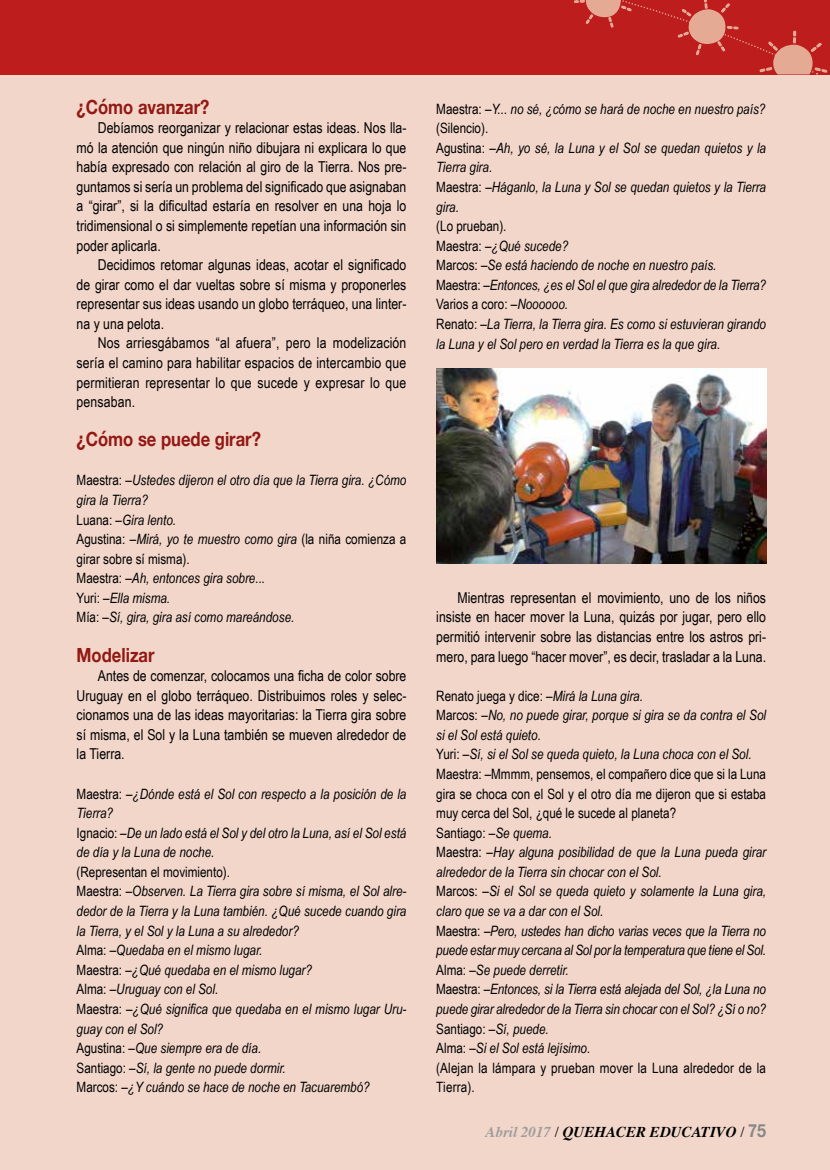
<style>
.page{position:relative;width:830px;height:1170px;background:#fff}
.page>*{position:absolute;margin:0;border:0;box-sizing:border-box;transform-origin:0 0}
.t1{font:700 19.5px "Helvetica Neue";color:#931813;scale:.85 1}
.t2{font:15px/19.5px "Arial Narrow";color:#000;text-align:justify}
.t3{font:italic 700 15px "Times";color:#000}
.t4{font:italic 14.25px/19.5px "Arial Narrow";color:#000}
.s1{font-style:normal}
.s2{color:#9d9d9c}
.s3{font-weight:400;font-style:normal}
.s4{font-family:"Helvetica Neue";font-style:normal;font-size:18px;color:#878787}
</style>
<div class="page">
<div style="left:0;top:0;width:829px;height:1169px;background:#f2d6ca"></div>
<img style="left:436px;top:368px;width:329px;height:195px">
<div style="left:0;top:0;width:829px;height:74px;background:#bd1d1d"></div>
<svg style="left:534px;top:0;width:292px;height:75px"></svg>
<h1 class="t1" style="left:77px;top:91px;width:158px">¿Cómo avanzar?</h1>
<p class="t2" style="left:77px;top:117px;width:331px;text-indent:21px">Debíamos reorganizar y relacionar estas ideas. Nos lla&shy;mó la atención que ningún niño dibujara ni explicara lo que había expresado con relación al giro de la Tierra. Nos pre&shy;guntamos si sería un problema del significado que asignaban a “girar”, si la dificultad estaría en resolver en una hoja lo tridimensional o si simplemente repetían una información sin poder aplicarla.</p>
<p class="t2" style="left:77px;top:254px;width:331px;text-indent:21px">Decidimos retomar algunas ideas, acotar el significado de girar como el dar vueltas sobre sí misma y proponerles representar sus ideas usando un globo terráqueo, una linter&shy;na y una pelota.</p>
<p class="t2" style="left:77px;top:333px;width:331px;text-indent:21px">Nos arriesgábamos “al afuera”, pero la modelización sería el camino para habilitar espacios de intercambio que permitieran representar lo que sucede y expresar lo que pensaban.</p>
<h1 class="t1" style="left:77px;top:424px;width:218px">¿Cómo se puede girar?</h1>
<p class="t4" style="left:77px;top:470px;width:331px"><span class="s1">Maestra: –</span>Ustedes dijeron el otro día que la Tierra gira. ¿Cómo gira la Tierra?<br><span class="s1">Luana: –</span>Gira lento.<br><span class="s1">Agustina: –</span>Mirá, yo te muestro como gira <span class="s1">(la niña comienza a girar sobre sí misma).<br>Maestra: –</span>Ah, entonces gira sobre...<br><span class="s1">Yuri: –</span>Ella misma.<br><span class="s1">Mía: –</span>Sí, gira, gira así como mareándose.</p>
<h1 class="t1" style="left:77px;top:639px;width:93px">Modelizar</h1>
<p class="t2" style="left:77px;top:665px;width:331px;text-indent:21px">Antes de comenzar, colocamos una ficha de color sobre Uruguay en el globo terráqueo. Distribuimos roles y selec&shy;cionamos una de las ideas mayoritarias: la Tierra gira sobre sí misma, el Sol y la Luna también se mueven alrededor de la Tierra.</p>
<p class="t4" style="left:77px;top:783px;width:331px"><span class="s1">Maestra: –</span>¿Dónde está el Sol con respecto a la posición de la Tierra?<br><span class="s1">Ignacio: –</span>De un lado está el Sol y del otro la Luna, así el Sol está de día y la Luna de noche.</p>
<p class="t4" style="left:77px;top:861px;width:331px"><span class="s1">(Representan el movimiento).<br>Maestra: –</span>Observen. La Tierra gira sobre sí misma, el Sol alre&shy;dedor de la Tierra y la Luna también. ¿Qué sucede cuando gira la Tierra, y el Sol y la Luna a su alrededor?<br><span class="s1">Alma: –</span>Quedaba en el mismo lugar.<br><span class="s1">Maestra: –</span>¿Qué quedaba en el mismo lugar?<br><span class="s1">Alma: –</span>Uruguay con el Sol.<br><span class="s1">Maestra: –</span>¿Qué significa que quedaba en el mismo lugar Uru&shy;guay con el Sol?<br><span class="s1">Agustina: –</span>Que siempre era de día.<br><span class="s1">Santiago: –</span>Sí, la gente no puede dormir.<br><span class="s1">Marcos: –</span>¿Y cuándo se hace de noche en Tacuarembó?</p>
<p class="t4" style="left:436px;top:99px;width:331px"><span class="s1">Maestra: –</span>Y... no sé, ¿cómo se hará de noche en nuestro país? <span class="s1">(Silencio).<br>Agustina: –</span>Ah, yo sé, la Luna y el Sol se quedan quietos y la Tierra gira.<br><span class="s1">Maestra: –</span>Háganlo, la Luna y Sol se quedan quietos y la Tierra gira.</p>
<p class="t4" style="left:436px;top:216px;width:331px"><span class="s1">(Lo prueban).<br>Maestra: –</span>¿Qué sucede?<br><span class="s1">Marcos: –</span>Se está haciendo de noche en nuestro país.<br><span class="s1">Maestra: –</span>Entonces, ¿es el Sol el que gira alrededor de la Tierra?<br><span class="s1">Varios a coro: –</span>Noooooo.<br><span class="s1">Renato: –</span>La Tierra, la Tierra gira. Es como si estuvieran girando la Luna y el Sol pero en verdad la Tierra es la que gira.</p>
<p class="t2" style="left:436px;top:587px;width:331px;text-indent:21px">Mientras representan el movimiento, uno de los niños insiste en hacer mover la Luna, quizás por jugar, pero ello permitió intervenir sobre las distancias entre los astros pri&shy;mero, para luego “hacer mover”, es decir, trasladar a la Luna.</p>
<p class="t4" style="left:436px;top:685px;width:331px"><span class="s1">Renato juega y dice: –</span>Mirá la Luna gira.<br><span class="s1">Marcos: –</span>No, no puede girar, porque si gira se da contra el Sol si el Sol está quieto.<br><span class="s1">Yuri: –</span>Sí, si el Sol se queda quieto, la Luna choca con el Sol.<br><span class="s1">Maestra: –Mmmm, pensemos, el compañero dice que si la Luna gira se choca con el Sol y el otro día me dijeron que si estaba muy cerca del Sol, ¿qué le sucede al planeta?<br>Santiago: –</span>Se quema.<br><span class="s1">Maestra: –</span>Hay alguna posibilidad de que la Luna pueda girar alrededor de la Tierra sin chocar con el Sol.<br><span class="s1">Marcos: –</span>Si el Sol se queda quieto y solamente la Luna gira, claro que se va a dar con el Sol.<br><span class="s1">Maestra: –</span>Pero, ustedes han dicho varias veces que la Tierra no puede estar muy cercana al Sol por la temperatura que tiene el Sol.<br><span class="s1">Alma: –</span>Se puede derretir.<br><span class="s1">Maestra: –</span>Entonces, si la Tierra está alejada del Sol, ¿la Luna no puede girar alrededor de la Tierra sin chocar con el Sol? ¿Sí o no?<br><span class="s1">Santiago: –</span>Sí, puede.<br><span class="s1">Alma: –</span>Si el Sol está lejísimo.<br><span class="s1">(Alejan la lámpara y prueban mover la Luna alrededor de la Tierra).</span></p>
<p class="t3" style="left:485px;top:1117px;width:282px"><span class="s2">Abril 2017</span> <span class="s3">/</span> QUEHACER EDUCATIVO <span class="s3">/</span> <span class="s4">75</span></p>
</div>
